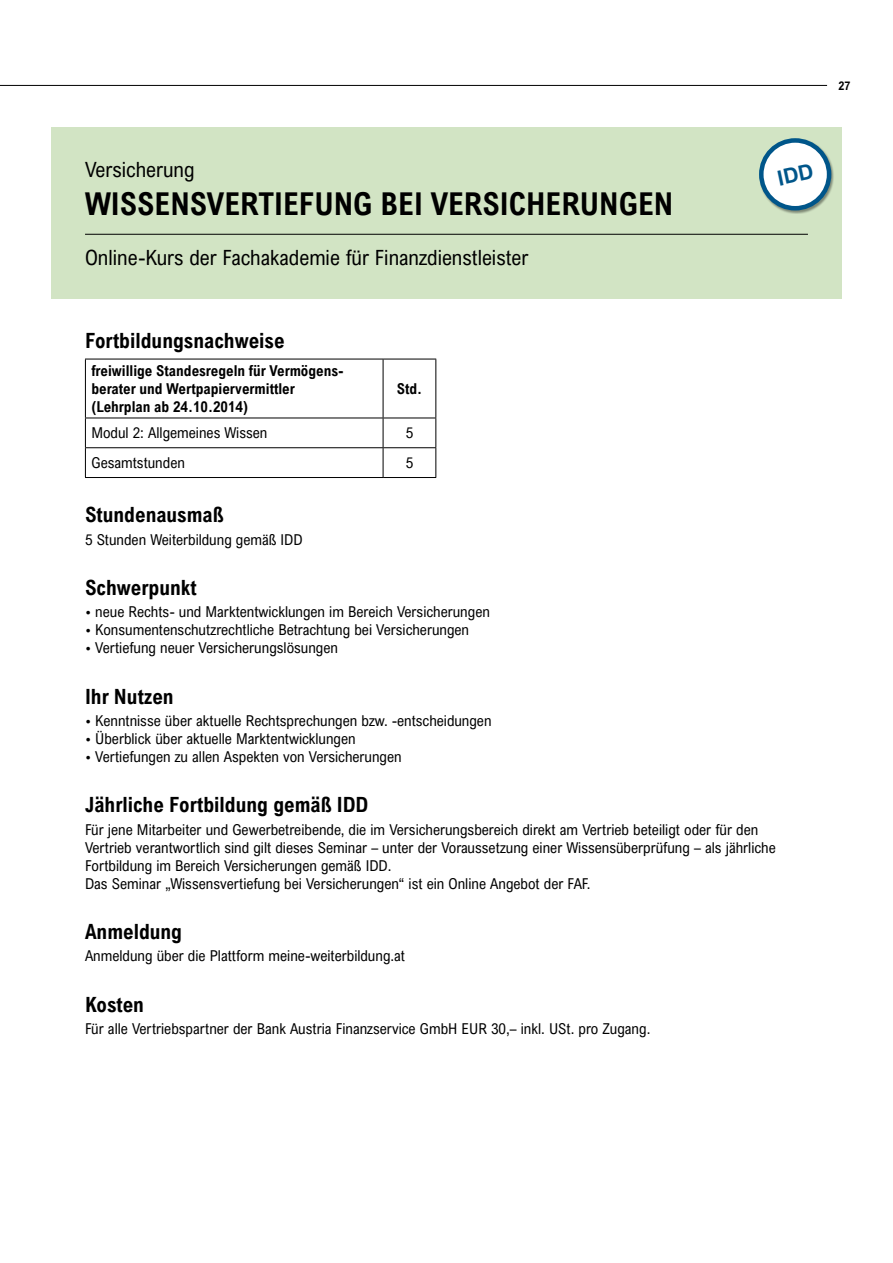
<style>
.page{position:relative;width:893px;height:1263px;background:#fff}
.page>*{position:absolute;margin:0;border:0;box-sizing:border-box;transform-origin:0 0}
.t1{font:700 31.5px "Arial Nova Cond";color:#000}
.t2{font:700 21px "Arial Nova Cond";color:#000}
.t3{font:21px "Arial Nova Cond";color:#000}
.t4{font:15px/18px "Arial Nova Cond";color:#000}
.t5{font:700 15px/18px "Arial Nova Cond";color:#000}
.t6{font:700 12px "Arial Nova Cond";color:#000}
.s1{font-family:"The Sans"}
</style>
<div class="page">
<hr style="left:0;top:85px;width:827px;height:1px;background:#000">
<div style="left:51px;top:128px;width:791px;height:171px;background:#d2e4c4"></div>
<hr style="left:85px;top:359px;width:298px;height:1px;background:#000">
<hr style="left:85px;top:359px;width:1px;height:59px;background:#000">
<hr style="left:383px;top:359px;width:53px;height:1px;background:#000">
<hr style="left:383px;top:359px;width:1px;height:59px;background:#000">
<hr style="left:85px;top:418px;width:298px;height:1px;background:#000">
<hr style="left:383px;top:418px;width:53px;height:1px;background:#000">
<hr style="left:85px;top:447px;width:298px;height:1px;background:#000">
<svg style="left:85px;top:418px;width:1px;height:59px"></svg>
<hr style="left:383px;top:447px;width:53px;height:1px;background:#000">
<svg style="left:383px;top:418px;width:1px;height:59px"></svg>
<hr style="left:85px;top:477px;width:298px;height:1px;background:#000">
<hr style="left:383px;top:477px;width:53px;height:1px;background:#000">
<hr style="left:435px;top:359px;width:1px;height:59px;background:#000">
<svg style="left:435px;top:418px;width:1px;height:59px"></svg>
<hr style="left:85px;top:234px;width:723px;height:1px;background:#000">
<div style="left:759px;top:138px;width:75px;height:76px;background:#000;opacity:.4"></div>
<div style="left:761px;top:140px;width:68px;height:68px;background:#fff;border-radius:50%"></div>
<div style="left:759px;top:138px;width:72px;height:72px;border:4px solid #00568a;border-radius:50%"></div>
<h2 class="t3" style="left:85px;top:156px;width:111px">Versicherung</h2>
<h1 class="t1" style="left:85px;top:184px;width:590px">WISSENSVERTIEFUNG BEI VERSICHERUNGEN</h1>
<h2 class="t3" style="left:85px;top:245px;width:445px">Online-Kurs der Fachakademie für Finanzdienstleister</h2>
<h2 class="t2" style="left:85px;top:328px;width:201px">Fortbildungsnachweise</h2>
<p class="t5" style="left:91px;top:361px;width:254px">freiwillige Standesregeln für Vermögens&shy;berater und Wertpapiervermittler (Lehrplan ab 24.10.2014)</p>
<p class="t5" style="left:397px;top:379px;width:27px">Std.</p>
<p class="t4" style="left:91px;top:424px;width:178px">Modul 2: Allgemeines Wissen</p>
<p class="t4" style="left:406px;top:424px;width:9px">5</p>
<p class="t4" style="left:91px;top:453px;width:95px">Gesamtstunden</p>
<p class="t4" style="left:406px;top:453px;width:9px">5</p>
<h2 class="t2" style="left:85px;top:502px;width:140px">Stundenausmaß</h2>
<p class="t4" style="left:85px;top:530px;width:219px">5 Stunden Weiterbildung gemäß IDD</p>
<h2 class="t2" style="left:85px;top:574px;width:113px">Schwerpunkt</h2>
<p class="t4" style="left:85px;top:603px;width:406px"><span class="s1">•</span> neue Rechts- und Marktentwicklungen im Bereich Versicherungen</p>
<p class="t4" style="left:85px;top:621px;width:386px"><span class="s1">•</span> Konsumentenschutzrechtliche Betrachtung bei Versicherungen</p>
<p class="t4" style="left:85px;top:639px;width:254px"><span class="s1">•</span> Vertiefung neuer Versicherungslösungen</p>
<h2 class="t2" style="left:85px;top:683px;width:90px">Ihr Nutzen</h2>
<p class="t4" style="left:85px;top:711px;width:408px"><span class="s1">•</span> Kenntnisse über aktuelle Rechtsprechungen bzw. -entscheidungen</p>
<p class="t4" style="left:85px;top:729px;width:272px"><span class="s1">•</span> Überblick über aktuelle Marktentwicklungen</p>
<p class="t4" style="left:85px;top:747px;width:318px"><span class="s1">•</span> Vertiefungen zu allen Aspekten von Versicherungen</p>
<h2 class="t2" style="left:85px;top:792px;width:285px">Jährliche Fortbildung gemäß IDD</h2>
<p class="t4" style="left:85px;top:820px;width:692px">Für jene Mitarbeiter und Gewerbetreibende, die im Versicherungsbereich direkt am Vertrieb beteiligt oder für den Vertrieb verantwortlich sind gilt dieses Seminar – unter der Voraussetzung einer Wissensüberprüfung – als jährliche Fortbildung im Bereich Versicherungen gemäß IDD.<br>Das Seminar „Wissensvertiefung bei Versicherungen“ ist ein Online Angebot der FAF.</p>
<h2 class="t2" style="left:85px;top:918px;width:99px">Anmeldung</h2>
<p class="t4" style="left:85px;top:947px;width:322px">Anmeldung über die Plattform meine-weiterbildung.at</p>
<h2 class="t2" style="left:85px;top:991px;width:60px">Kosten</h2>
<p class="t4" style="left:85px;top:1019px;width:567px">Für alle Vertriebspartner der Bank Austria Finanzservice GmbH EUR 30,– inkl. USt. pro Zugang.</p>
<p class="t6" style="left:838px;top:78px;width:13px">27</p>
</div>
